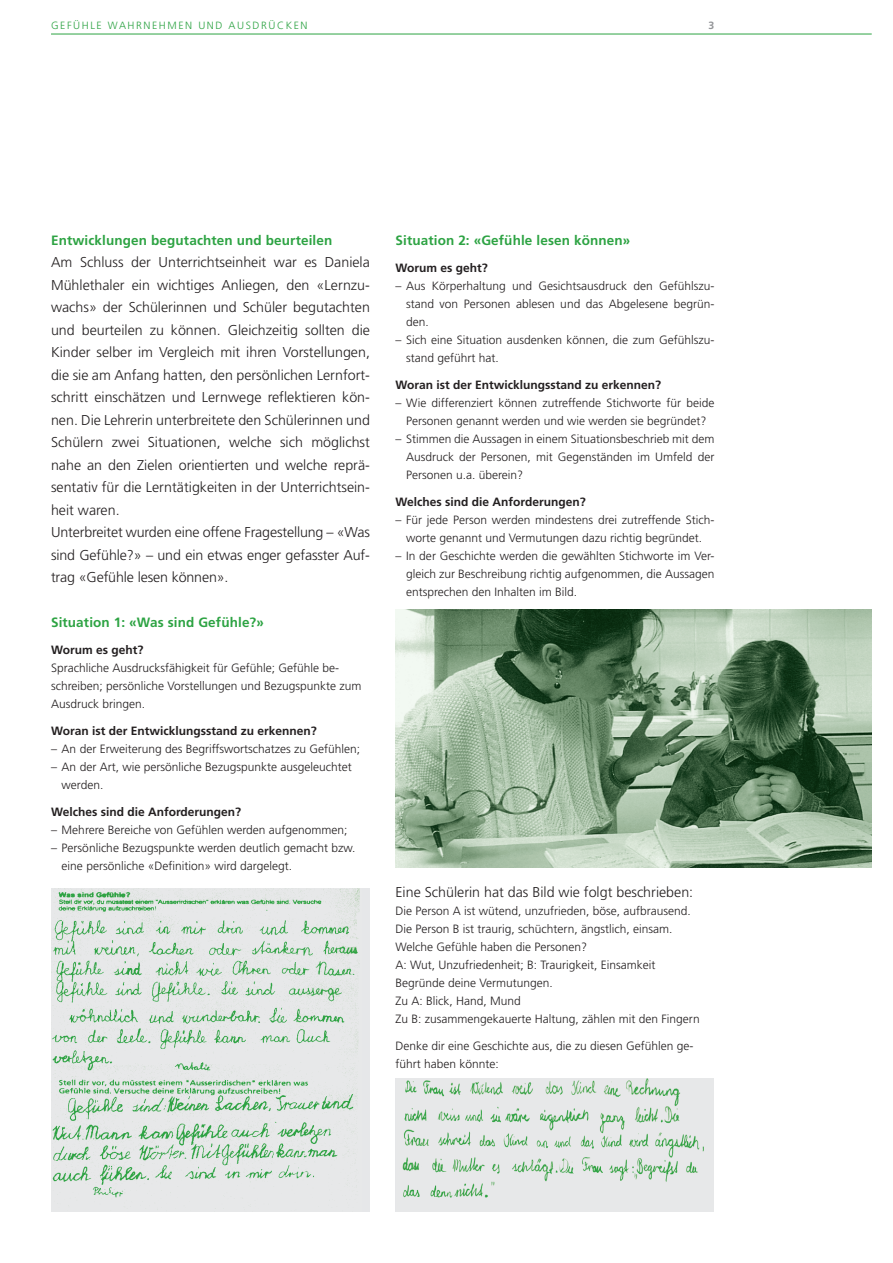
<style>
.page{position:relative;width:893px;height:1263px;background:#fff}
.page>*{position:absolute;margin:0;border:0;box-sizing:border-box;transform-origin:0 0}
.t1{font:300 14.25px/22.5px "Frutiger LT Std";color:#231f20}
.t2{font:700 13.5px "Frutiger LT Std";letter-spacing:.01em;color:#2da343}
.t3{font:300 12px/18px "Frutiger LT Std";color:#231f20}
.t4{font:700 12px "Frutiger LT Std";color:#231f20}
.t5{font:300 10.5px "Frutiger LT Std";letter-spacing:.15em;color:#2da343}
.t6{font:700 10.5px "Frutiger LT Std";color:#939598}
</style>
<div class="page">
<hr style="left:51px;top:34px;width:821px;height:1px;background:#2da343">
<div style="left:51px;top:888px;width:319px;height:324px;background:#e6e7e9"></div>
<img style="left:51px;top:888px;width:309px;height:310px">
<img style="left:395px;top:609px;width:477px;height:258px">
<img style="left:396px;top:1078px;width:317px;height:134px">
<p class="t5" style="left:51px;top:20px;width:258px">GEFÜHLE WAHRNEHMEN UND AUSDRÜCKEN</p>
<p class="t6" style="left:708px;top:19px;width:7px">3</p>
<p class="t2" style="left:51px;top:232px;width:283px">Entwicklungen begutachten und beurteilen</p>
<p class="t1" style="left:51px;top:251px;width:320px">Am Schluss der Unterrichtseinheit war es Daniela Mühlethaler ein wichtiges Anliegen, den «Lernzu&shy;wachs» der Schülerinnen und Schüler begutachten und beurteilen zu können. Gleichzeitig sollten die Kinder selber im Vergleich mit ihren Vorstellungen, die sie am Anfang hatten, den persönlichen Lernfort&shy;schritt einschätzen und Lernwege reflektieren kön&shy;nen. Die Lehrerin unterbreitete den Schülerinnen und Schülern zwei Situationen, welche sich möglichst nahe an den Zielen orientierten und welche reprä&shy;sentativ für die Lerntätigkeiten in der Unterrichtsein&shy;heit waren.<br>Unterbreitet wurden eine offene Fragestellung – «Was sind Gefühle?» – und ein etwas enger gefasster Auf&shy;trag «Gefühle lesen können».</p>
<p class="t2" style="left:51px;top:614px;width:214px">Situation 1: «Was sind Gefühle?»</p>
<p class="t4" style="left:51px;top:643px;width:94px">Worum es geht?</p>
<p class="t3" style="left:51px;top:659px;width:312px">Sprachliche Ausdrucksfähigkeit für Gefühle; Gefühle be&shy;schreiben; persönliche Vorstellungen und Bezugspunkte zum<br>Ausdruck bringen.</p>
<p class="t4" style="left:51px;top:724px;width:267px">Woran ist der Entwicklungsstand zu erkennen?</p>
<p class="t3" style="left:51px;top:740px;width:311px">– An der Erweiterung des Begriffswortschatzes zu Gefühlen;</p>
<p class="t3" style="left:62px;top:758px;width:292px;text-indent:-11px">– An der Art, wie persönliche Bezugspunkte ausgeleuchtet werden.</p>
<p class="t4" style="left:51px;top:805px;width:192px">Welches sind die Anforderungen?</p>
<p class="t3" style="left:51px;top:821px;width:298px">– Mehrere Bereiche von Gefühlen werden aufgenommen;</p>
<p class="t3" style="left:62px;top:839px;width:295px;text-indent:-11px">– Persönliche Bezugspunkte werden deutlich gemacht bzw. eine persönliche «Definition» wird dargelegt.</p>
<p class="t2" style="left:395px;top:232px;width:236px">Situation 2: «Gefühle lesen können»</p>
<p class="t4" style="left:395px;top:260px;width:94px">Worum es geht?</p>
<p class="t3" style="left:406px;top:277px;width:310px;text-align:justify;text-indent:-11px">– Aus Körperhaltung und Gesichtsausdruck den Gefühlszu&shy;stand von Personen ablesen und das Abgelesene begrün&shy;den.</p>
<p class="t3" style="left:406px;top:331px;width:310px;text-indent:-11px">– Sich eine Situation ausdenken können, die zum Gefühlszu&shy;stand geführt hat.</p>
<p class="t4" style="left:395px;top:377px;width:267px">Woran ist der Entwicklungsstand zu erkennen?</p>
<p class="t3" style="left:395px;top:394px;width:320px;text-align:center">– Wie differenziert können zutreffende Stichworte für beide<br>Personen genannt werden und wie werden sie begründet?</p>
<p class="t3" style="left:406px;top:430px;width:310px;text-align:justify;text-indent:-11px">– Stimmen die Aussagen in einem Situationsbeschrieb mit dem Ausdruck der Personen, mit Gegenständen im Umfeld der Personen u.a. überein?</p>
<p class="t4" style="left:395px;top:494px;width:192px">Welches sind die Anforderungen?</p>
<p class="t3" style="left:395px;top:511px;width:320px;text-align:center">– Für jede Person werden mindestens drei zutreffende Stich&shy;worte genannt und Vermutungen dazu richtig begründet.</p>
<p class="t3" style="left:406px;top:547px;width:310px;text-align:justify;text-indent:-11px">– In der Geschichte werden die gewählten Stichworte im Ver&shy;gleich zur Beschreibung richtig aufgenommen, die Aussagen entsprechen den Inhalten im Bild.</p>
<p class="t1" style="left:395px;top:881px;width:299px">Eine Schülerin hat das Bild wie folgt beschrieben:</p>
<p class="t3" style="left:395px;top:902px;width:306px">Die Person A ist wütend, unzufrieden, böse, aufbrausend.<br>Die Person B ist traurig, schüchtern, ängstlich, einsam.<br>Welche Gefühle haben die Personen?<br>A: Wut, Unzufriedenheit; B: Traurigkeit, Einsamkeit Begründe deine Vermutungen.<br>Zu A: Blick, Hand, Mund<br>Zu B: zusammengekauerte Haltung, zählen mit den Fingern</p>
<p class="t3" style="left:395px;top:1037px;width:300px">Denke dir eine Geschichte aus, die zu diesen Gefühlen ge&shy;führt haben könnte:</p>
</div>
